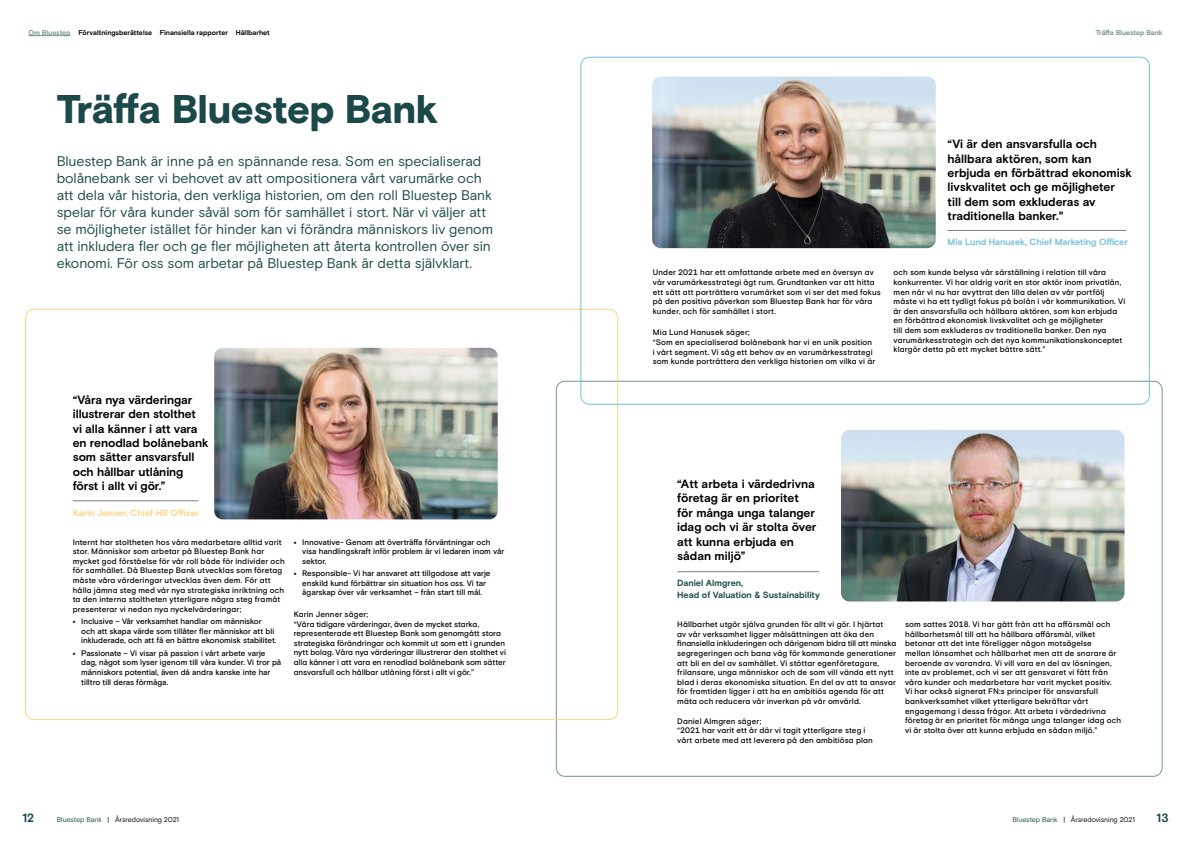
<style>
.page{position:relative;width:1191px;height:842px;background:#fff}
.page>*{position:absolute;margin:0;border:0;box-sizing:border-box;transform-origin:0 0}
.t1{font:900 40px "Basis Grotesque Pro";letter-spacing:-.02em;color:#1b4949}
.t2{font:14px/17px "Basis Grotesque Pro";letter-spacing:-.005em;color:#1b4949}
.t3{font:700 12px/14.4px "Basis Grotesque Pro";letter-spacing:-.005em;color:#000}
.t4{font:700 12px "Basis Grotesque Pro";color:#1b4949}
.t5{font:700 9px/12px "Basis Grotesque Pro";color:#1b4949}
.t6{font:700 9px "Basis Grotesque Pro";letter-spacing:-.005em;color:#76c0dd}
.t7{font:700 9px "Basis Grotesque Pro";color:#ffd383}
.t8{font:500 8px/9.6px "Basis Grotesque Pro";letter-spacing:.015em;color:#000}
.t9{font:500 8px/9.6px "Basis Grotesque Pro";letter-spacing:-.005em;color:#000}
.t10{font:7px "Basis Grotesque Pro";letter-spacing:-.01em;color:#000}
.t11{font:700 7px "Basis Grotesque Pro";color:#000}
.t12{font:700 7px "Basis Grotesque Pro";letter-spacing:-.01em;color:#72968a}
.s1{color:#72968a}
.s2{font-weight:900}
.s3{color:#1b4949}
</style>
<div class="page">
<hr style="left:28px;top:35px;width:43px;height:1px;background:#72968a">
<hr style="left:947px;top:230px;width:179px;height:1px;background:#808080">
<img style="left:652px;top:77px;width:283px;height:171px">
<img style="left:841px;top:430px;width:283px;height:171px">
<hr style="left:677px;top:571px;width:142px;height:1px;background:#808080">
<img style="left:214px;top:348px;width:284px;height:171px">
<hr style="left:73px;top:500px;width:125px;height:1px;background:#808080">
<p class="t11" style="left:28px;top:28px;width:243px"><span class="s1">Om Bluestep</span> Förvaltningsberättelse Finansiella rapporter Hållbarhet</p>
<p class="t12" style="left:1095px;top:28px;width:68px">Träffa Bluestep Bank</p>
<h1 class="t1" style="left:57px;top:85px;width:383px">Träffa Bluestep Bank</h1>
<p class="t2" style="left:57px;top:153px;width:438px">Bluestep Bank är inne på en spännande resa. Som en specialiserad bolånebank ser vi behovet av att ompositionera vårt varumärke och att dela vår historia, den verkliga historien, om den roll Bluestep Bank spelar för våra kunder såväl som för samhället i stort. När vi väljer att se möjligheter istället för hinder kan vi förändra människors liv genom att inkludera fler och ge fler möjligheten att återta kontrollen över sin ekonomi. För oss som arbetar på Bluestep Bank är detta självklart.</p>
<h3 class="t3" style="left:73px;top:393px;width:137px">“Våra nya värderingar illustrerar den stolthet<br>vi alla känner i att vara en renodlad bolånebank som sätter ansvarsfull och hållbar utlåning först i allt vi gör.”</h3>
<p class="t7" style="left:73px;top:507px;width:128px">Karin Jenner, Chief HR Officer</p>
<p class="t8" style="left:73px;top:537px;width:214px">Internt har stoltheten hos våra medarbetare alltid varit stor. Människor som arbetar på Bluestep Bank har mycket god förståelse för vår roll både för individer och för samhället. Då Bluestep Bank utvecklas som företag måste våra värderingar utvecklas även dem. För att hålla jämna steg med vår nya strategiska inriktning och ta den interna stoltheten ytterligare några steg framåt presenterar vi nedan nya nyckelvärderingar;</p>
<p class="t8" style="left:81px;top:617px;width:197px;text-indent:-9px"><span class="s2">•</span> Inclusive – Vår verksamhet handlar om människor och att skapa värde som tillåter fler människor att bli inkluderade, och att få en bättre ekonomisk stabilitet.</p>
<p class="t9" style="left:81px;top:648px;width:202px;text-indent:-9px"><span class="s2">•</span> Passionate – Vi visar på passion i vårt arbete varje dag, något som lyser igenom till våra kunder. Vi tror på människors potential, även då andra kanske inte har tilltro till deras förmåga.</p>
<p class="t8" style="left:302px;top:537px;width:204px;text-indent:-9px"><span class="s2">•</span> Innovative- Genom att överträffa förväntningar och visa handlingskraft inför problem är vi ledaren inom vår sektor.</p>
<p class="t9" style="left:294px;top:569px;width:198px;text-align:center"><span class="s2">•</span> Responsible- Vi har ansvaret att tillgodose att varje enskild kund förbättrar sin situation hos oss. Vi tar ägarskap över vår verksamhet – från start till mål.</p>
<p class="t8" style="left:294px;top:610px;width:214px">Karin Jenner säger;<br>“Våra tidigare värderingar, även de mycket starka, representerade ett Bluestep Bank som genomgått stora strategiska förändringar och kommit ut som ett i grunden nytt bolag. Våra nya värderingar illustrerar den stolthet vi alla känner i att vara en renodlad bolånebank som sätter ansvarsfull och hållbar utlåning först i allt vi gör.”</p>
<h3 class="t3" style="left:947px;top:137px;width:186px">“Vi är den ansvarsfulla och hållbara aktören, som kan erbjuda en förbättrad ekonomisk livskvalitet och ge möjligheter<br>till dem som exkluderas av traditionella banker."</h3>
<p class="t8" style="left:653px;top:268px;width:229px">Under 2021 har ett omfattande arbete med en översyn av vår varumärkesstrategi ägt rum. Grundtanken var att hitta ett sätt att porträttera varumärket som vi ser det med fokus på den positiva påverkan som Bluestep Bank har för våra kunder, och för samhället i stort.</p>
<p class="t8" style="left:653px;top:328px;width:224px">Mia Lund Hanusek säger;<br>“Som en specialiserad bolånebank har vi en unik position i vårt segment. Vi såg ett behov av en varumärkesstrategi som kunde porträttera den verkliga historien om vilka vi är</p>
<p class="t6" style="left:947px;top:237px;width:182px">Mia Lund Hanusek, Chief Marketing Officer</p>
<p class="t8" style="left:893px;top:268px;width:233px">och som kunde belysa vår särställning i relation till våra konkurrenter. Vi har aldrig varit en stor aktör inom privatlån, men när vi nu har avyttrat den lilla delen av vår portfölj måste vi ha ett tydligt fokus på bolån i vår kommunikation. Vi är den ansvarsfulla och hållbara aktören, som kan erbjuda en förbättrad ekonomisk livskvalitet och ge möjligheter<br>till dem som exkluderas av traditionella banker. Den nya varumärkesstrategin och det nya kommunikationskonceptet klargör detta på ett mycket bättre sätt.”</p>
<h3 class="t3" style="left:677px;top:477px;width:141px">“Att arbeta i värdedrivna företag är en prioritet för många unga talanger idag och vi är stolta över att kunna erbjuda en sådan miljö”</h3>
<p class="t5" style="left:677px;top:578px;width:144px">Daniel Almgren,<br>Head of Valuation &amp; Sustainability</p>
<p class="t8" style="left:677px;top:620px;width:221px">Hållbarhet utgör själva grunden för allt vi gör. I hjärtat<br>av vår verksamhet ligger målsättningen att öka den finansiella inkluderingen och därigenom bidra till att minska segregeringen och bana väg för kommande generationer att bli en del av samhället. Vi stöttar egenföretagare, frilansare, unga människor och de som vill vända ett nytt blad i deras ekonomiska situation. En del av att ta ansvar för framtiden ligger i att ha en ambitiös agenda för att mäta och reducera vår inverkan på vår omvärld.</p>
<p class="t8" style="left:677px;top:716px;width:197px">Daniel Almgren säger;<br>“2021 har varit ett år där vi tagit ytterligare steg i vårt arbete med att leverera på den ambitiösa plan</p>
<p class="t8" style="left:905px;top:620px;width:217px">som sattes 2018. Vi har gått från att ha affärsmål och hållbarhetsmål till att ha hållbara affärsmål, vilket betonar att det inte föreligger någon motsägelse<br>mellan lönsamhet och hållbarhet men att de snarare är beroende av varandra. Vi vill vara en del av lösningen, inte av problemet, och vi ser att gensvaret vi fått från våra kunder och medarbetare har varit mycket positiv.<br>Vi har också signerat FN:s principer för ansvarsfull bankverksamhet vilket ytterligare bekräftar vårt engagemang i dessa frågor. Att arbeta i värdedrivna företag är en prioritet för många unga talanger idag och vi är stolta över att kunna erbjuda en sådan miljö.”</p>
<h3 class="t4" style="left:22px;top:811px;width:13px">12</h3>
<p class="t10" style="left:57px;top:816px;width:124px"><span class="s3">Bluestep Bank</span> | Årsredovisning 2021</p>
<p class="t10" style="left:1012px;top:816px;width:124px"><span class="s3">Bluestep Bank</span> | Årsredovisning 2021</p>
<h3 class="t4" style="left:1156px;top:811px;width:13px">13</h3>
</div>
